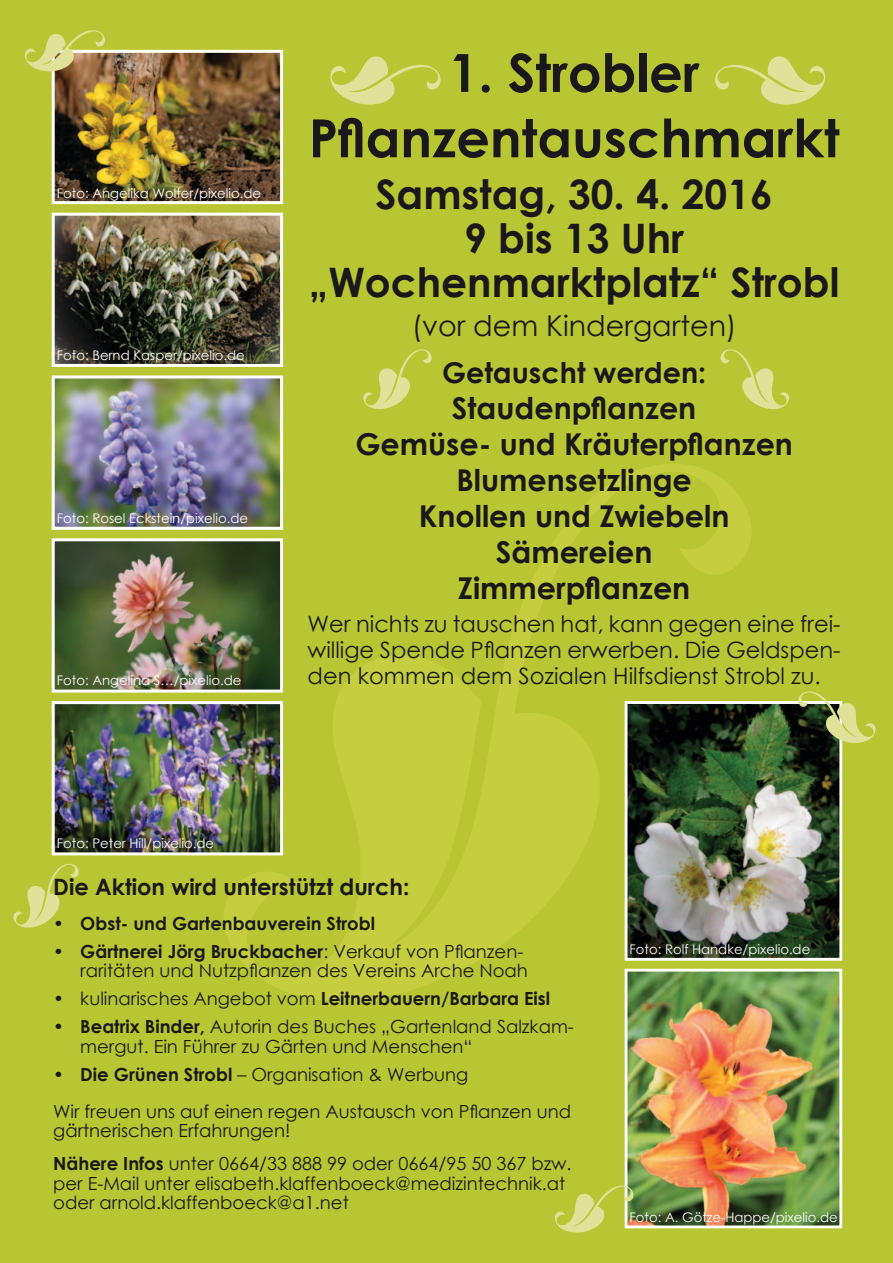
<style>
.page{position:relative;width:893px;height:1263px;background:#fff}
.page>*{position:absolute;margin:0;border:0;box-sizing:border-box;transform-origin:0 0}
.t1{font:91.8px "Type Embellishments One Let Plain";color:#dfe298}
.t2{font:700 52.65px/65.4px "Century Gothic";color:#1a181b;text-align:center}
.t3{font:700 40.65px/43.7px "Century Gothic";color:#1a181b;text-align:center}
.t4{font:700 30.15px/36.2px "Century Gothic";color:#1a181b;text-align:center}
.t5{font:28.65px "Century Gothic";color:#1a181b}
.t6{font:700 28.65px "Century Gothic";color:#1a181b}
.t7{font:22.5px/25.7px "Century Gothic";color:#1a181b;text-align:justify}
.t8{font:700 22.5px "Century Gothic";color:#1a181b}
.t9{font:18px/19.5px "Century Gothic";color:#1a181b}
.t10{font:700 18px "Century Gothic";color:#1a181b}
.t11{font:13.2px "Century Gothic";color:#fff}
.s1{font-weight:700}
.s2{font-weight:400}
</style>
<div class="page">
<div style="left:1px;top:1px;width:891px;height:1261px;background:#b9c633"></div>
<img style="left:56px;top:542px;width:101px;height:147px">
<div style="left:52px;top:538px;width:231px;height:155px;border:3px solid #fff"></div>
<img style="left:56px;top:217px;width:223px;height:146px">
<div style="left:52px;top:213px;width:231px;height:154px;border:3px solid #fff"></div>
<img style="left:56px;top:54px;width:223px;height:146px">
<div style="left:52px;top:50px;width:231px;height:154px;border:3px solid #fff"></div>
<img style="left:56px;top:379px;width:223px;height:147px">
<div style="left:52px;top:375px;width:231px;height:155px;border:3px solid #fff"></div>
<img style="left:629px;top:1087px;width:209px;height:137px">
<div style="left:625px;top:969px;width:217px;height:259px;border:3px solid #fff"></div>
<img style="left:56px;top:705px;width:101px;height:146px">
<div style="left:52px;top:701px;width:231px;height:154px;border:3px solid #fff"></div>
<img style="left:157px;top:386px;width:685px;height:701px">
<svg style="left:51px;top:49px;width:59px;height:29px;background:#a3805c"></svg>
<svg style="left:51px;top:854px;width:38px;height:2px"></svg>
<svg style="left:791px;top:681px;width:52px;height:72px"></svg>
<svg style="left:624px;top:1175px;width:16px;height:54px"></svg>
<p class="t11" style="left:57px;top:184px;width:206px">Foto: Angelika Wolter/pixelio.de</p>
<p class="t11" style="left:57px;top:346px;width:189px">Foto: Bernd Kasper/pixelio.de</p>
<p class="t11" style="left:57px;top:509px;width:193px">Foto: Rosel Eckstein/pixelio.de</p>
<p class="t11" style="left:57px;top:671px;width:186px">Foto: Angelina S…/pixelio.de</p>
<h2 class="t2" style="left:309px;top:39px;width:532px">1. Strobler<br>Pflanzentauschmarkt</h2>
<h3 class="t3" style="left:309px;top:172px;width:532px">Samstag, 30. 4. 2016<br>9 bis 13 Uhr „Wochenmarktplatz“ Strobl</h3>
<h3 class="t5" style="left:412px;top:305px;width:327px">(vor dem Kindergarten)</h3>
<h3 class="t6" style="left:442px;top:354px;width:266px">Getauscht werden:</h3>
<h3 class="t4" style="left:355px;top:389px;width:439px">Staudenpflanzen<br>Gemüse- und Kräuterpflanzen<br>Blumensetzlinge<br>Knollen und Zwiebeln<br>Sämereien<br>Zimmerpflanzen</h3>
<p class="t7" style="left:308px;top:611px;width:535px">Wer nichts zu tauschen hat, kann gegen eine frei&shy;willige Spende Pflanzen erwerben. Die Geldspen&shy;den kommen dem Sozialen Hilfsdienst Strobl zu.</p>
<h1 class="t1" style="left:711px;top:44px;width:120px">n</h1>
<p class="t11" style="left:57px;top:834px;width:159px">Foto: Peter Hill/pixelio.de</p>
<p class="t8" style="left:53px;top:873px;width:358px">Die Aktion wird unterstützt durch:</p>
<p class="t10" style="left:53px;top:912px;width:323px">• Obst- und Gartenbauverein Strobl</p>
<p class="t9" style="left:53px;top:941px;width:476px;text-align:right"><span class="s1">• Gärtnerei Jörg Bruckbacher</span>: Verkauf von Pflanzen&shy;raritäten und Nutzpflanzen des Vereins Arche Noah</p>
<p class="t10" style="left:53px;top:987px;width:498px"><span class="s2">• kulinarisches Angebot vom</span> Leitnerbauern/Barbara Eisl</p>
<p class="t9" style="left:80px;top:1017px;width:495px;text-indent:-27px"><span class="s1">• Beatrix Binder,</span> Autorin des Buches „Gartenland Salzkam&shy;mergut. Ein Führer zu Gärten und Menschen“</p>
<p class="t9" style="left:53px;top:1055px;width:520px;line-height:37px"><span class="s1">• Die Grünen Strobl</span> – Organisation &amp; Werbung<br>Wir freuen uns auf einen regen Austausch von Pflanzen und</p>
<p class="t9" style="left:53px;top:1114px;width:520px;line-height:32.8px">gärtnerischen Erfahrungen!<br><span class="s1">Nähere Infos</span> unter 0664/33 888 99 oder 0664/95 50 367 bzw.</p>
<p class="t9" style="left:53px;top:1173px;width:514px">per E-Mail unter elisabeth.klaffenboeck@medizintechnik.at oder arnold.klaffenboeck@a1.net</p>
<p class="t11" style="left:629px;top:940px;width:182px">Foto: Rolf Handke/pixelio.de</p>
<p class="t11" style="left:629px;top:1208px;width:210px">Foto: A. Götze-Happe/pixelio.de</p>
</div>
